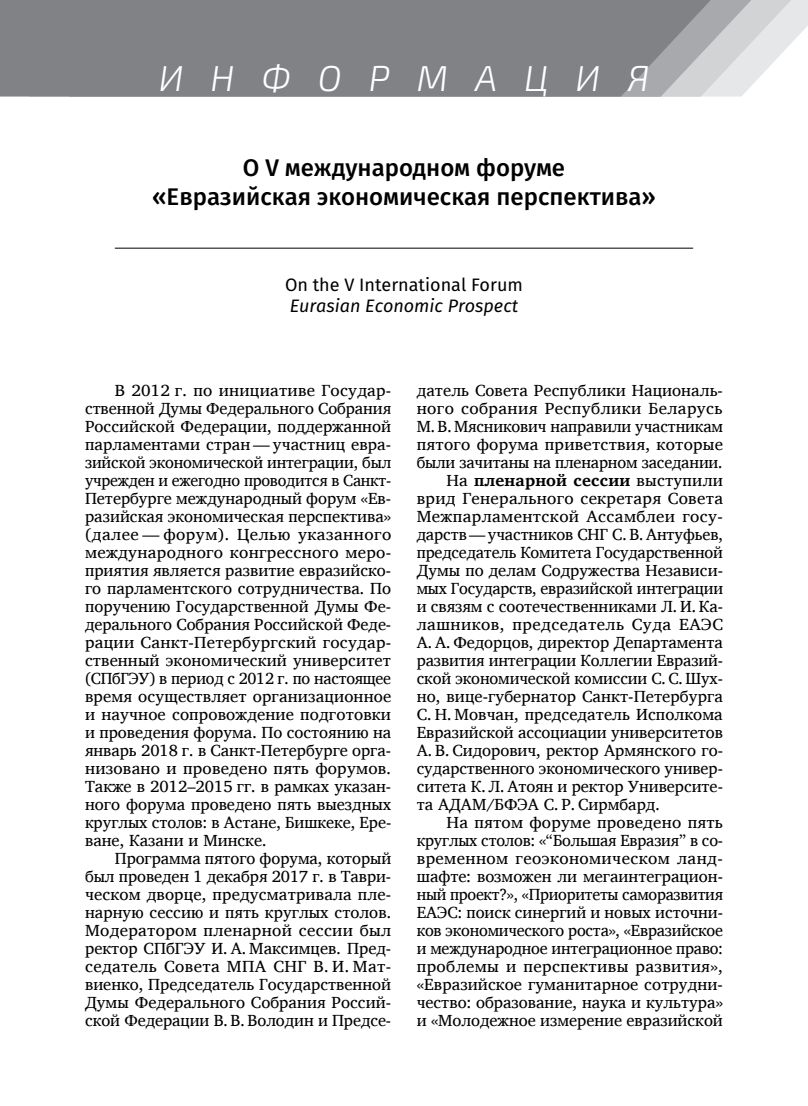
<style>
.page{position:relative;width:808px;height:1106px;background:#fff}
.page>*{position:absolute;margin:0;border:0;box-sizing:border-box;transform-origin:0 0}
.Rubrika{font:italic 300 36px "Exo 2";letter-spacing:.75em;color:#fff}
.Heading_1{font:500 24px/28.8px "Fira Sans";color:#000;text-align:center}
.Heading_1_ENG{font:18px/21.6px "Fira Sans";color:#000}
.t1{font:16.5px/18px "Charis SIL";color:#000;text-align:justify}
.s1{font-style:italic}
.s2{font-weight:700}
</style>
<div class="page">
<svg style="left:763px;top:0;width:40px;height:73px;fill:#e6e7e8"></svg>
<svg style="left:723px;top:0;width:40px;height:97px;background:#d7d9da"></svg>
<svg style="left:0;top:0;width:723px;height:97px;background:#848689"></svg>
<hr style="left:115px;top:248px;width:578px;height:1px;background:#000">
<p class="Rubrika" style="left:159px;top:57px;width:492px">ИНФОРМАЦИЯ</p>
<p class="Heading_1" style="left:152px;top:152px;width:505px">О V международном форуме<br>«Евразийская экономическая перспектива»</p>
<p class="Heading_1_ENG" style="left:285px;top:273px;width:239px">On the V International Forum<br><span class="s1">Eurasian Economic Prospect</span></p>
<p class="t1" style="left:85px;top:381px;width:308px;text-indent:30px">В 2012 г. по инициативе Государ&shy;ственной Думы Федерального Собрания Российской Федерации, поддержанной парламентами стран — участниц евра&shy;зийской экономической интеграции, был учрежден и ежегодно проводится в Санкт-Петербурге международный форум «Ев&shy;разийская экономическая перспектива» (далее — форум). Целью указанного международного конгрессного меро&shy;приятия является развитие евразийско&shy;го парламентского сотрудничества. По поручению Государственной Думы Фе&shy;дерального Собрания Российской Феде&shy;рации Санкт-Петербургский государ&shy;ственный экономический университет (СПбГЭУ) в период с 2012 г. по настоящее время осуществляет организационное и научное сопровождение подготовки и проведения форума. По состоянию на январь 2018 г. в Санкт-Петербурге орга&shy;низовано и проведено пять форумов.<br>Также в 2012–2015 гг. в рамках указан&shy;ного форума проведено пять выездных круглых столов: в Астане, Бишкеке, Ере&shy;ване, Казани и Минске.</p>
<p class="t1" style="left:85px;top:849px;width:308px;text-indent:30px">Программа пятого форума, который был проведен 1 декабря 2017 г. в Таври&shy;ческом дворце, предусматривала пле&shy;нарную сессию и пять круглых столов.<br>Модератором пленарной сессии был ректор СПбГЭУ И. А. Максимцев. Пред&shy;седатель Совета МПА СНГ В. И. Мат&shy;виенко, Председатель Государственной Думы Федерального Собрания Россий&shy;ской Федерации В. В. Володин и Предсе-</p>
<p class="t1" style="left:417px;top:381px;width:308px">датель Совета Республики Националь&shy;ного собрания Республики Беларусь М. В. Мясникович направили участникам пятого форума приветствия, которые были зачитаны на пленарном заседании.</p>
<p class="t1" style="left:417px;top:471px;width:308px;text-indent:30px">На <span class="s2">пленарной сессии</span> выступили врид Генерального секретаря Совета Межпарламентской Ассамблеи госу&shy;дарств — участников СНГ С. В. Антуфьев, председатель Комитета Государственной Думы по делам Содружества Независи&shy;мых Государств, евразийской интеграции и связям с соотечественниками Л. И. Ка&shy;лашников, председатель Суда ЕАЭС А. А. Федорцов, директор Департамента развития интеграции Коллегии Евразий&shy;ской экономической комиссии С. С. Шух&shy;но, вице-губернатор Санкт-Петербурга С. Н. Мовчан, председатель Исполкома Евразийской ассоциации университетов А. В. Сидорович, ректор Армянского го&shy;сударственного экономического универ&shy;ситета К. Л. Атоян и ректор Университе&shy;та АДАМ/БФЭА С. Р. Сирмбард.</p>
<p class="t1" style="left:417px;top:813px;width:308px;text-indent:30px">На пятом форуме проведено пять круглых столов: «“Большая Евразия” в со&shy;временном геоэкономическом ланд&shy;шафте: возможен ли мегаинтеграцион&shy;ный проект?», «Приоритеты саморазвития ЕАЭС: поиск синергий и новых источни&shy;ков экономического роста», «Евразийское и международное интеграционное право: проблемы и перспективы развития», «Евразийское гуманитарное сотрудни&shy;чество: образование, наука и культура» и «Молодежное измерение евразийской</p>
</div>
